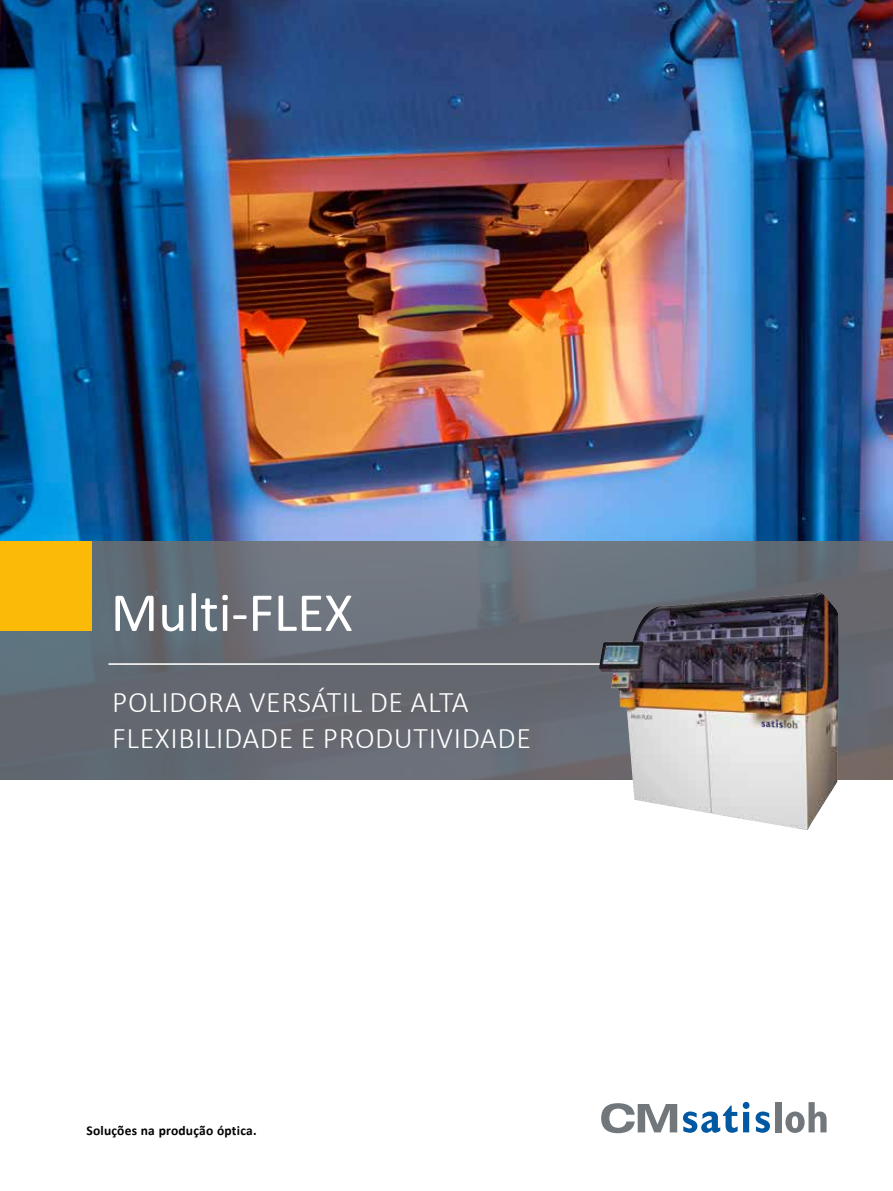
<style>
.page{position:relative;width:893px;height:1191px;background:#fff}
.page>*{position:absolute;margin:0;border:0;box-sizing:border-box;transform-origin:0 0}
.t1{font:55.5px "Calibri";color:#fff}
.t2{font:300 30px/36px "Calibri";letter-spacing:.02em;color:#fff}
.t3{font:700 13.5px "Calibri";letter-spacing:.015em;color:#000}
</style>
<div class="page">
<img style="left:0;top:0;width:893px;height:541px">
<div style="left:0;top:541px;width:893px;height:238px;background:linear-gradient(to bottom,#69727c,#63666e)"></div>
<div style="left:0;top:541px;width:91px;height:89px;background:#fbba07"></div>
<hr style="left:108px;top:663px;width:672px;height:2px;background:#fff">
<svg style="left:601px;top:1103px;width:76px;height:30px"></svg>
<svg style="left:683px;top:1101px;width:66px;height:31px"></svg>
<svg style="left:756px;top:1111px;width:14px;height:21px"></svg>
<div style="left:775px;top:1102px;width:6px;height:30px;background:#71777a"></div>
<svg style="left:785px;top:1102px;width:41px;height:30px"></svg>
<img style="left:599px;top:591px;width:240px;height:239px">
<h1 class="t1" style="left:111px;top:577px;width:244px">Multi-FLEX</h1>
<p class="t2" style="left:112px;top:683px;width:420px">POLIDORA VERSÁTIL DE ALTA<br>FLEXIBILIDADE E PRODUTIVIDADE</p>
<p class="t3" style="left:86px;top:1121px;width:172px">Soluções na produção óptica.</p>
</div>
